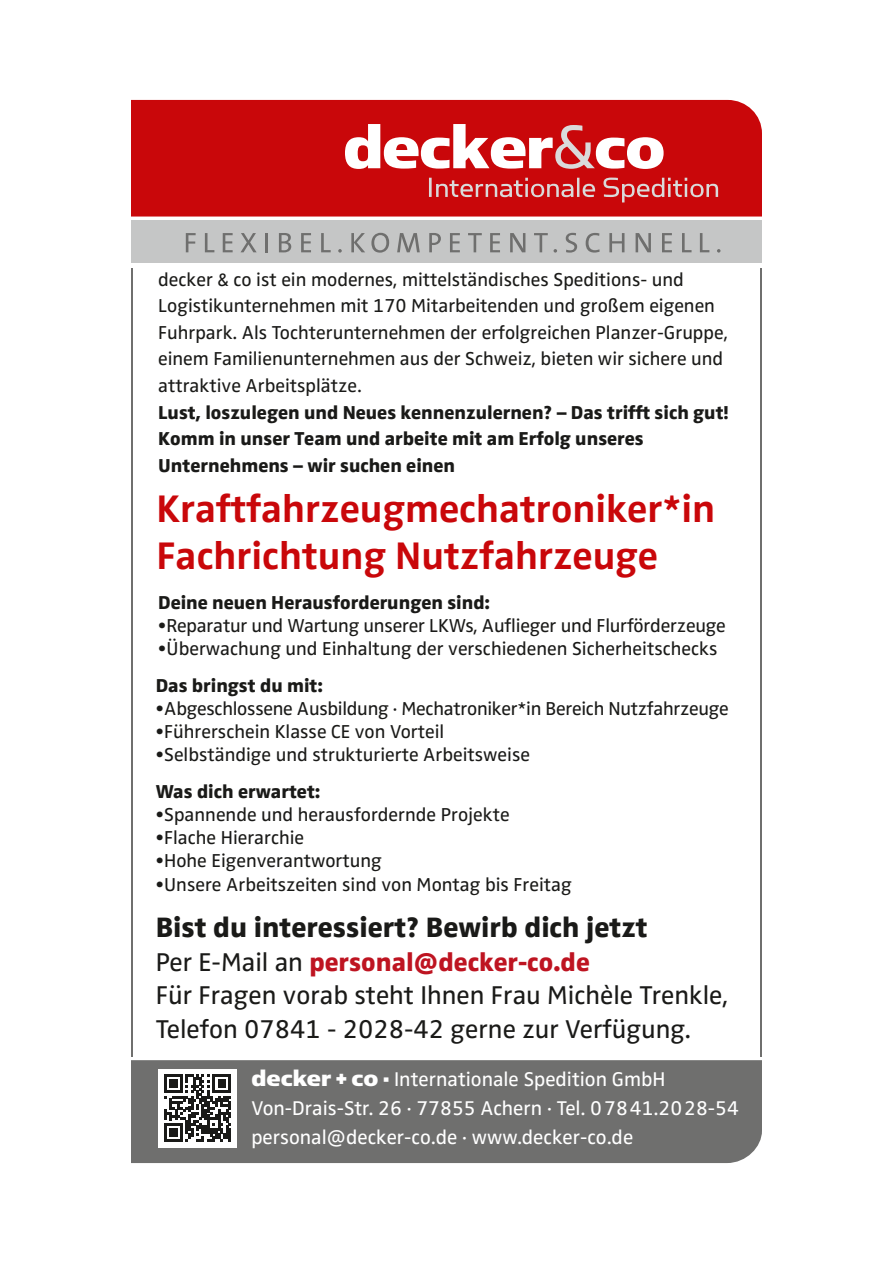
<style>
.page{position:relative;width:893px;height:1263px;background:#fff}
.page>*{position:absolute;margin:0;border:0;box-sizing:border-box;transform-origin:0 0}
.t1{font:700 39.75px/47.7px "Zwo Pro";color:#c9070a}
.t2{font:800 29.1px "Zwo Pro";color:#1a1a18}
.t3{font:26.55px/33.9px "Zwo Pro";color:#1a1a18}
.t4{font:20.55px/29.1px "Zwo Pro";color:#fff}
.t5{font:19.35px/26.5px "Zwo Pro";color:#1a1a18}
.t6{font:800 19.35px/26.5px "Zwo Pro";color:#1a1a18}
.s1{font-weight:800;color:#be1421}
.s2{font-family:"Simian Text Chimpanzee";font-size:25.95px}
</style>
<div class="page">
<div style="left:131px;top:221px;width:631px;height:42px;background:#c5c6c6"></div>
<svg style="left:186px;top:233px;width:10px;height:19px"></svg>
<svg style="left:205px;top:233px;width:9px;height:19px"></svg>
<svg style="left:223px;top:233px;width:10px;height:19px"></svg>
<svg style="left:241px;top:233px;width:16px;height:19px"></svg>
<hr style="left:265px;top:233px;width:3px;height:19px;background:#6f6f6e">
<svg style="left:279px;top:233px;width:12px;height:19px"></svg>
<svg style="left:301px;top:233px;width:10px;height:19px"></svg>
<svg style="left:321px;top:233px;width:10px;height:19px"></svg>
<svg style="left:338px;top:249px;width:4px;height:4px"></svg>
<svg style="left:351px;top:233px;width:14px;height:19px"></svg>
<svg style="left:371px;top:233px;width:18px;height:20px"></svg>
<svg style="left:397px;top:233px;width:23px;height:19px"></svg>
<svg style="left:429px;top:233px;width:12px;height:19px"></svg>
<svg style="left:450px;top:233px;width:10px;height:19px"></svg>
<svg style="left:468px;top:233px;width:14px;height:19px"></svg>
<svg style="left:490px;top:233px;width:10px;height:19px"></svg>
<svg style="left:510px;top:233px;width:15px;height:19px"></svg>
<svg style="left:534px;top:233px;width:14px;height:19px"></svg>
<svg style="left:554px;top:249px;width:3px;height:4px"></svg>
<svg style="left:566px;top:233px;width:11px;height:20px"></svg>
<svg style="left:586px;top:233px;width:14px;height:20px"></svg>
<svg style="left:609px;top:233px;width:15px;height:19px"></svg>
<svg style="left:636px;top:233px;width:15px;height:19px"></svg>
<svg style="left:662px;top:233px;width:10px;height:19px"></svg>
<svg style="left:682px;top:233px;width:9px;height:19px"></svg>
<svg style="left:700px;top:233px;width:9px;height:19px"></svg>
<div style="left:131px;top:100px;width:631px;height:117px;background:#c9070a"></div>
<svg style="left:345px;top:124px;width:319px;height:45px"></svg>
<svg style="left:429px;top:178px;width:289px;height:24px;background:#cc393c"></svg>
<hr style="left:131px;top:268px;width:1px;height:789px;background:#6f6f6e">
<hr style="left:761px;top:268px;width:1px;height:789px;background:#6f6f6e">
<div style="left:131px;top:1060px;width:631px;height:103px;background:#6f6f6e"></div>
<div style="left:158px;top:1069px;width:79px;height:79px;background:#fff"></div>
<svg style="left:164px;top:1074px;width:67px;height:67px"></svg>
<p class="t5" style="left:158px;top:264px;width:571px">decker &amp; co ist ein modernes, mittelständisches Speditions- und Logistikunternehmen mit 170 Mitarbeitenden und großem eigenen Fuhrpark. Als Tochterunternehmen der erfolgreichen Planzer-Gruppe, einem Familienunternehmen aus der Schweiz, bieten wir sichere und attraktive Arbeitsplätze.</p>
<p class="t6" style="left:158px;top:397px;width:572px">Lust, loszulegen und Neues kennenzulernen? – Das trifft sich gut!<br>Komm in unser Team und arbeite mit am Erfolg unseres<br>Unternehmens – wir suchen einen</p>
<h1 class="t1" style="left:156px;top:481px;width:560px">Kraftfahrzeugmechatroniker*in<br>Fachrichtung Nutzfahrzeuge</h1>
<p class="t6" style="left:158px;top:588px;width:333px">Deine neuen Herausforderungen sind:</p>
<p class="t5" style="left:158px;top:611px;width:569px">•Reparatur und Wartung unserer LKWs, Auflieger und Flurförderzeuge</p>
<p class="t5" style="left:158px;top:634px;width:561px">•Überwachung und Einhaltung der verschiedenen Sicherheitschecks</p>
<p class="t6" style="left:156px;top:671px;width:169px">Das bringst du mit:</p>
<p class="t5" style="left:156px;top:694px;width:575px">•Abgeschlossene Ausbildung · Mechatroniker*in Bereich Nutzfahrzeuge</p>
<p class="t5" style="left:156px;top:717px;width:290px">•Führerschein Klasse CE von Vorteil</p>
<p class="t5" style="left:156px;top:740px;width:376px">•Selbständige und strukturierte Arbeitsweise</p>
<p class="t6" style="left:156px;top:776px;width:166px">Was dich erwartet:</p>
<p class="t5" style="left:156px;top:800px;width:355px">•Spannende und herausfordernde Projekte</p>
<p class="t5" style="left:156px;top:823px;width:150px">•Flache Hierarchie</p>
<p class="t5" style="left:156px;top:846px;width:228px">•Hohe Eigenverantwortung</p>
<p class="t5" style="left:156px;top:869px;width:417px">•Unsere Arbeitszeiten sind von Montag bis Freitag</p>
<h2 class="t2" style="left:156px;top:904px;width:494px">Bist du interessiert? Bewirb dich jetzt</h2>
<h3 class="t3" style="left:156px;top:943px;width:574px">Per E-Mail an <span class="s1">personal@decker-co.de<br></span>Für Fragen vorab steht Ihnen Frau Michèle Trenkle,<br>Telefon 07841 - 2028-42 gerne zur Verfügung.</h3>
<p class="t4" style="left:251px;top:1063px;width:489px"><span class="s2">decker + co ·</span> Internationale Spedition GmbH<br>Von-Drais-Str. 26 · 77855 Achern · Tel. 07841.2028-54 personal@decker-co.de · www.decker-co.de</p>
</div>
